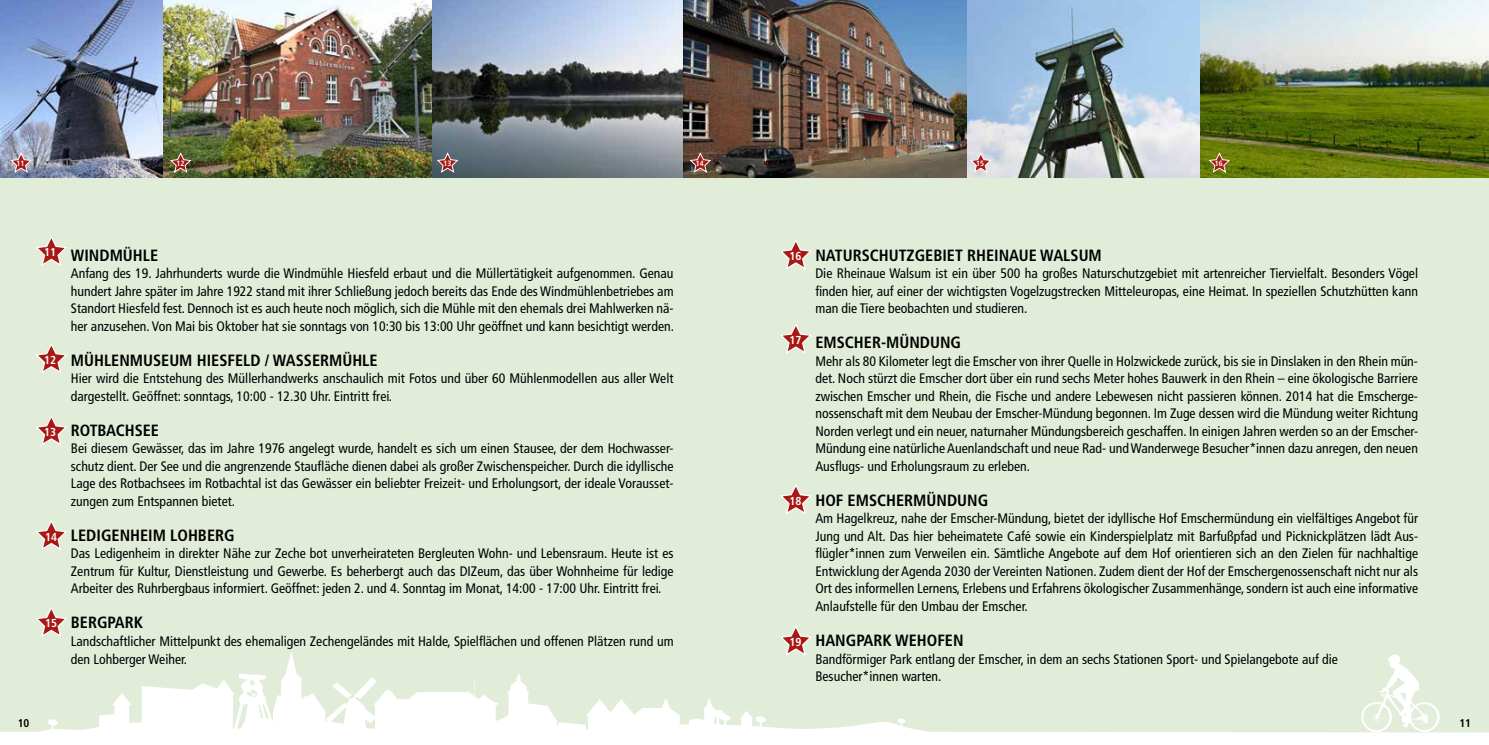
<style>
.page{position:relative;width:1489px;height:745px;background:#fff}
.page>*{position:absolute;margin:0;border:0;box-sizing:border-box;transform-origin:0 0}
.t1{font:700 condensed 16.25px "Frutiger LT Pro";color:#000}
.t2{font:condensed 13.75px/17.5px "Frutiger LT Pro";color:#000;text-align:justify}
.t3{font:700 condensed 11.5px "Frutiger LT Pro";color:#fff}
.t4{font:700 condensed 11.25px "Frutiger LT Pro";color:#000}
.t5{font:700 condensed 7.62px "Frutiger LT Pro";color:#fff}
</style>
<div class="page">
<div style="left:0;top:0;width:1488px;height:744px;background:#e2edd9"></div>
<svg style="left:36px;top:520px;width:31px;height:30px"></svg>
<svg style="left:36px;top:607px;width:31px;height:30px"></svg>
<svg style="left:780px;top:240px;width:31px;height:29px"></svg>
<svg style="left:780px;top:324px;width:31px;height:30px"></svg>
<svg style="left:780px;top:484px;width:32px;height:30px"></svg>
<svg style="left:780px;top:626px;width:31px;height:22px"></svg>
<svg style="left:0;top:648px;width:1488px;height:96px"></svg>
<svg style="left:36px;top:343px;width:31px;height:30px"></svg>
<svg style="left:36px;top:415px;width:31px;height:30px"></svg>
<svg style="left:36px;top:236px;width:31px;height:30px"></svg>
<img style="left:1199px;top:0;width:289px;height:177px">
<img style="left:0;top:0;width:163px;height:177px">
<img style="left:431px;top:0;width:252px;height:177px">
<img style="left:683px;top:0;width:284px;height:177px">
<img style="left:163px;top:0;width:268px;height:177px">
<img style="left:967px;top:0;width:232px;height:177px">
<svg style="left:1361px;top:653px;width:78px;height:78px"></svg>
<svg style="left:10px;top:151px;width:22px;height:22px"></svg>
<svg style="left:169px;top:151px;width:22px;height:22px"></svg>
<svg style="left:436px;top:151px;width:22px;height:22px"></svg>
<svg style="left:689px;top:151px;width:22px;height:22px"></svg>
<svg style="left:969px;top:151px;width:22px;height:22px"></svg>
<svg style="left:1207px;top:151px;width:22px;height:22px"></svg>
<p class="t5" style="left:16px;top:159px;width:9px">11</p>
<p class="t5" style="left:176px;top:159px;width:9px">12</p>
<p class="t5" style="left:443px;top:159px;width:9px">13</p>
<p class="t5" style="left:695px;top:159px;width:9px">14</p>
<p class="t5" style="left:976px;top:159px;width:9px">15</p>
<p class="t5" style="left:1214px;top:159px;width:9px">16</p>
<p class="t3" style="left:44px;top:245px;width:14px">11</p>
<p class="t3" style="left:44px;top:352px;width:14px">12</p>
<p class="t3" style="left:44px;top:425px;width:14px">13</p>
<p class="t3" style="left:45px;top:529px;width:14px">14</p>
<p class="t3" style="left:45px;top:616px;width:14px">15</p>
<p class="t1" style="left:71px;top:245px;width:89px">WINDMÜHLE</p>
<p class="t2" style="left:71px;top:264px;width:604px">Anfang des 19. Jahrhunderts wurde die Windmühle Hiesfeld erbaut und die Müllertätigkeit aufgenommen. Genau hundert Jahre später im Jahre 1922 stand mit ihrer Schließung jedoch bereits das Ende des Windmühlenbetriebes am Standort Hiesfeld fest. Dennoch ist es auch heute noch möglich, sich die Mühle mit den ehemals drei Mahlwerken nä&shy;her anzusehen. Von Mai bis Oktober hat sie sonntags von 10:30 bis 13:00 Uhr geöffnet und kann besichtigt werden.</p>
<p class="t1" style="left:71px;top:350px;width:308px">MÜHLENMUSEUM HIESFELD / WASSERMÜHLE</p>
<p class="t2" style="left:71px;top:369px;width:604px">Hier wird die Entstehung des Müllerhandwerks anschaulich mit Fotos und über 60 Mühlenmodellen aus aller Welt dargestellt. Geöffnet: sonntags, 10:00 - 12.30 Uhr. Eintritt frei.</p>
<p class="t1" style="left:71px;top:420px;width:90px">ROTBACHSEE</p>
<p class="t2" style="left:71px;top:439px;width:604px">Bei diesem Gewässer, das im Jahre 1976 angelegt wurde, handelt es sich um einen Stausee, der dem Hochwasser&shy;schutz dient. Der See und die angrenzende Staufläche dienen dabei als großer Zwischenspeicher. Durch die idyllische Lage des Rotbachsees im Rotbachtal ist das Gewässer ein beliebter Freizeit- und Erholungsort, der ideale Vorausset&shy;zungen zum Entspannen bietet.</p>
<p class="t1" style="left:71px;top:525px;width:165px">LEDIGENHEIM LOHBERG</p>
<p class="t2" style="left:71px;top:544px;width:604px">Das Ledigenheim in direkter Nähe zur Zeche bot unverheirateten Bergleuten Wohn- und Lebensraum. Heute ist es Zentrum für Kultur, Dienstleistung und Gewerbe. Es beherbergt auch das DIZeum, das über Wohnheime für ledige Arbeiter des Ruhrbergbaus informiert. Geöffnet: jeden 2. und 4. Sonntag im Monat, 14:00 - 17:00 Uhr. Eintritt frei.</p>
<p class="t1" style="left:71px;top:612px;width:74px">BERGPARK</p>
<p class="t2" style="left:71px;top:632px;width:604px">Landschaftlicher Mittelpunkt des ehemaligen Zechengeländes mit Halde, Spielflächen und offenen Plätzen rund um den Lohberger Weiher.</p>
<p class="t3" style="left:789px;top:249px;width:14px">16</p>
<p class="t3" style="left:789px;top:333px;width:14px">17</p>
<p class="t3" style="left:789px;top:493px;width:14px">18</p>
<p class="t3" style="left:789px;top:634px;width:14px">19</p>
<p class="t1" style="left:815px;top:245px;width:288px">NATURSCHUTZGEBIET RHEINAUE WALSUM</p>
<p class="t2" style="left:815px;top:264px;width:604px">Die Rheinaue Walsum ist ein über 500 ha großes Naturschutzgebiet mit artenreicher Tiervielfalt. Besonders Vögel finden hier, auf einer der wichtigsten Vogelzugstrecken Mitteleuropas, eine Heimat. In speziellen Schutzhütten kann man die Tiere beobachten und studieren.</p>
<p class="t1" style="left:815px;top:332px;width:147px">EMSCHER-MÜNDUNG</p>
<p class="t2" style="left:815px;top:352px;width:604px">Mehr als 80 Kilometer legt die Emscher von ihrer Quelle in Holzwickede zurück, bis sie in Dinslaken in den Rhein mün&shy;det. Noch stürzt die Emscher dort über ein rund sechs Meter hohes Bauwerk in den Rhein – eine ökologische Barriere zwischen Emscher und Rhein, die Fische und andere Lebewesen nicht passieren können. 2014 hat die Emscherge&shy;nossenschaft mit dem Neubau der Emscher-Mündung begonnen. Im Zuge dessen wird die Mündung weiter Richtung Norden verlegt und ein neuer, naturnaher Mündungsbereich geschaffen. In einigen Jahren werden so an der Emscher-Mündung eine natürliche Auenlandschaft und neue Rad- und Wanderwege Besucher*innen dazu anregen, den neuen Ausflugs- und Erholungsraum zu erleben.</p>
<p class="t1" style="left:815px;top:490px;width:174px">HOF EMSCHERMÜNDUNG</p>
<p class="t2" style="left:815px;top:509px;width:604px">Am Hagelkreuz, nahe der Emscher-Mündung, bietet der idyllische Hof Emschermündung ein vielfältiges Angebot für Jung und Alt. Das hier beheimatete Café sowie ein Kinderspielplatz mit Barfußpfad und Picknickplätzen lädt Aus&shy;flügler*innen zum Verweilen ein. Sämtliche Angebote auf dem Hof orientieren sich an den Zielen für nachhaltige Entwicklung der Agenda 2030 der Vereinten Nationen. Zudem dient der Hof der Emschergenossenschaft nicht nur als Ort des informellen Lernens, Erlebens und Erfahrens ökologischer Zusammenhänge, sondern ist auch eine informative Anlaufstelle für den Umbau der Emscher.</p>
<p class="t1" style="left:815px;top:630px;width:150px">HANGPARK WEHOFEN</p>
<p class="t2" style="left:815px;top:649px;width:524px">Bandförmiger Park entlang der Emscher, in dem an sechs Stationen Sport- und Spielangebote auf die<br>Besucher*innen warten.</p>
<p class="t4" style="left:18px;top:715px;width:13px">10</p>
<p class="t4" style="left:1459px;top:715px;width:13px">11</p>
</div>
